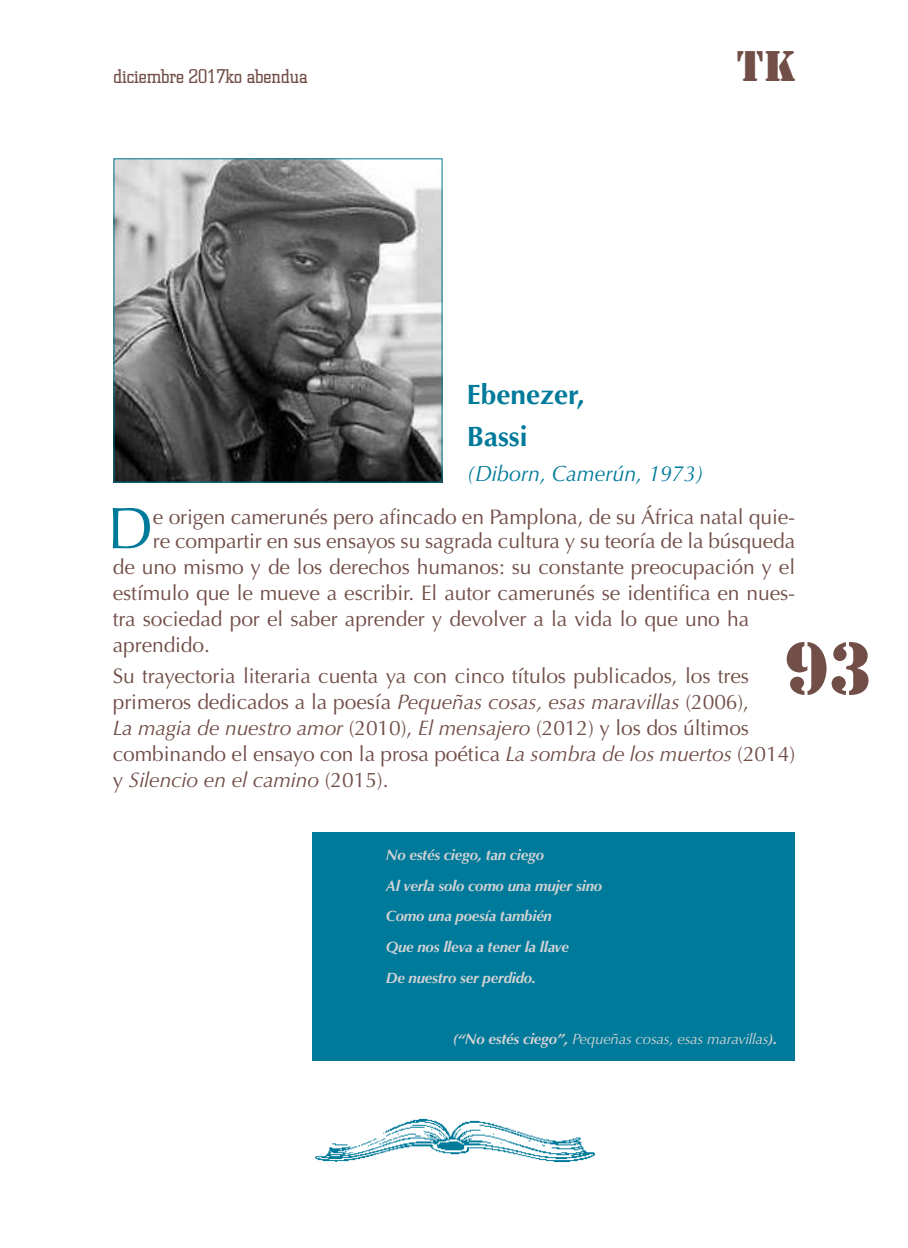
<style>
.page{position:relative;width:908px;height:1248px;background:#fff}
.page>*{position:absolute;margin:0;border:0;box-sizing:border-box;transform-origin:0 0}
.t1{font:68px "Stencil Std";color:#714e47}
.t2{font:58.8px "Optima";color:#007a9a}
.t3{font:40px "Stencil Std";color:#714e47}
.t4{font:700 28px/42.2px "Optima";color:#007a9a}
.t5{font:italic 22px "Optima";color:#007a9a}
.t6{font:21px/25.8px "Optima";letter-spacing:-.005em;color:#714e47}
.t7{font:300 20px "Square Slabserif 711 BT";color:#714e47}
.t8{font:italic 700 15px/30.6px "Optima";letter-spacing:-.015em;color:#d1d2d4}
.t9{font:italic 15px "Optima";letter-spacing:-.015em;color:#d1d2d4}
.s1{font-style:italic}
.s2{font-weight:700}
</style>
<div class="page">
<img style="left:314px;top:1118px;width:281px;height:44px">
<img style="left:115px;top:160px;width:325px;height:320px">
<div style="left:312px;top:831px;width:482px;height:229px;background:#007a9a"></div>
<p class="t7" style="left:113px;top:64px;width:196px">diciembre 2017ko abendua</p>
<h3 class="t3" style="left:736px;top:40px;width:61px">TK</h3>
<h3 class="t4" style="left:466px;top:373px;width:119px">Ebenezer,<br>Bassi</h3>
<p class="t5" style="left:466px;top:460px;width:238px">(Diborn, Camerún, 1973)</p>
<h2 class="t2" style="left:107px;top:494px;width:47px">D</h2>
<p class="t6" style="left:153px;top:504px;width:643px">e origen camerunés pero afincado en Pamplona, de su África natal quie-</p>
<p class="t6" style="left:153px;top:528px;width:643px">re compartir en sus ensayos su sagrada cultura y su teoría de la búsqueda</p>
<p class="t6" style="left:113px;top:554px;width:683px">de uno mismo y de los derechos humanos: su constante preocupación y el</p>
<p class="t6" style="left:113px;top:580px;width:683px">estímulo que le mueve a escribir. El autor camerunés se identifica en nues-</p>
<p class="t6" style="left:113px;top:606px;width:637px">tra sociedad por el saber aprender y devolver a la vida lo que uno ha</p>
<p class="t6" style="left:113px;top:632px;width:99px">aprendido.</p>
<p class="t6" style="left:113px;top:663px;width:683px">Su trayectoria literaria cuenta ya con cinco títulos publicados, los tres primeros dedicados a la poesía <span class="s1">Pequeñas cosas, esas maravillas</span> (2006),<br><span class="s1">La magia de nuestro amor</span> (2010), <span class="s1">El mensajero</span> (2012) y los dos últimos combinando el ensayo con la prosa poética <span class="s1">La sombra de los muertos</span> (2014) y <span class="s1">Silencio en el camino</span> (2015).</p>
<h1 class="t1" style="left:785px;top:624px;width:87px">93</h1>
<p class="t8" style="left:386px;top:839px;width:218px">No estés ciego, tan ciego<br>Al verla solo como una mujer sino<br>Como una poesía también<br>Que nos lleva a tener la llave<br>De nuestro ser perdido.</p>
<p class="t9" style="left:452px;top:1029px;width:326px"><span class="s2">(“No estés ciego”,</span> Pequeñas cosas, esas maravillas<span class="s2">).</span></p>
</div>
